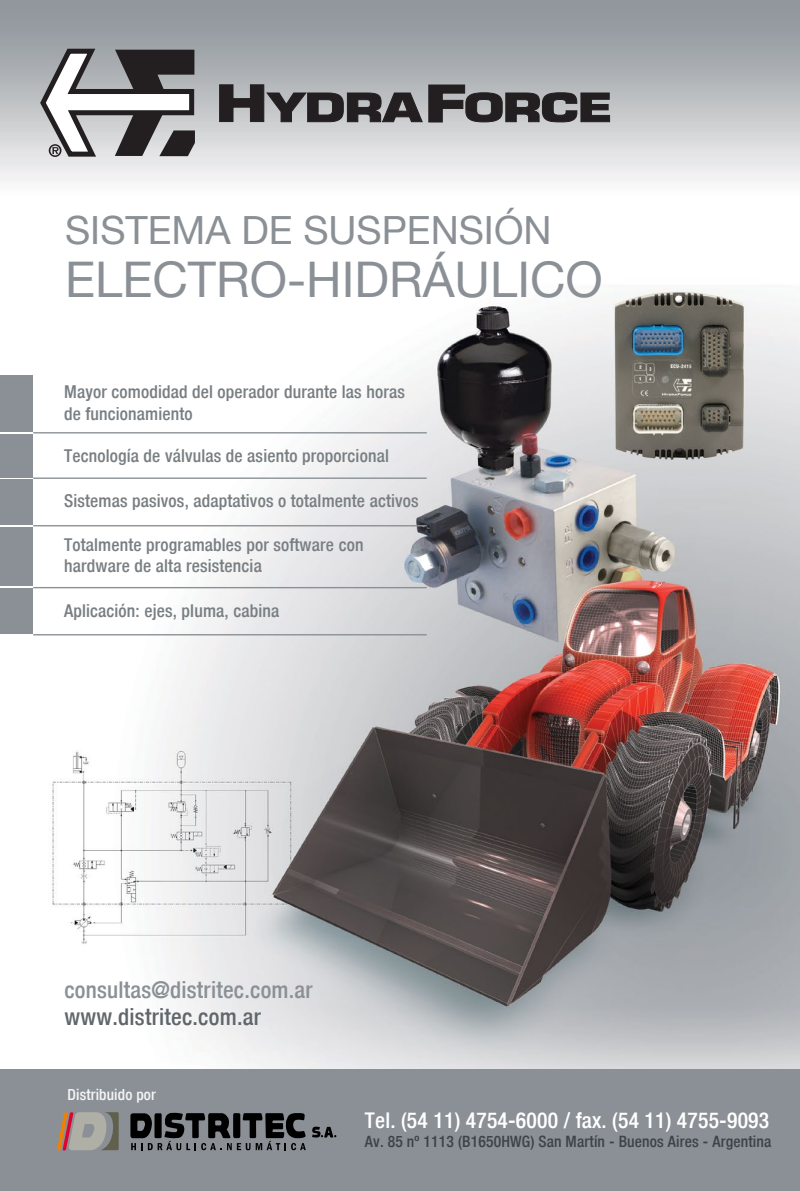
<style>
.page{position:relative;width:800px;height:1191px;background:#fff}
.page>*{position:absolute;margin:0;border:0;box-sizing:border-box;transform-origin:0 0}
.t1{font:49.12px "Helvetica Neue";color:#8a9095}
.t2{font:38.88px "Helvetica Neue";color:#8a9095}
.t3{font:500 condensed 23.12px "Helvetica Neue";letter-spacing:.01em;color:#8a9095}
.t4{font:500 condensed 23.12px "Helvetica Neue";letter-spacing:.01em;color:#60666a}
.t5{font:500 condensed 21.62px "Helvetica Neue";letter-spacing:.01em;color:#fff}
.t6{font:500 condensed 17.62px/21.2px "Helvetica Neue";letter-spacing:.01em;color:#787e82}
.t7{font:500 condensed 15.62px "Helvetica Neue";letter-spacing:.01em;color:#3e4347}
.t8{font:500 condensed 15.25px "Helvetica Neue";letter-spacing:.01em;color:#f5f5f5}
</style>
<div class="page">
<img style="left:0;top:0;width:800px;height:1191px">
<div style="left:0;top:375px;width:32px;height:57px;background:#8a9095"></div>
<hr style="left:33px;top:432px;width:394px;height:1px;background:#8a9095">
<div style="left:0;top:434px;width:32px;height:43px;background:#8a9095"></div>
<hr style="left:33px;top:477px;width:394px;height:2px;background:#8a9095">
<div style="left:0;top:480px;width:32px;height:45px;background:#8a9095"></div>
<hr style="left:33px;top:525px;width:394px;height:1px;background:#8a9095">
<div style="left:0;top:527px;width:32px;height:59px;background:#8a9095"></div>
<hr style="left:33px;top:587px;width:394px;height:1px;background:#8a9095">
<div style="left:0;top:588px;width:32px;height:46px;background:#8a9095"></div>
<hr style="left:33px;top:634px;width:394px;height:1px;background:#8a9095">
<svg style="left:37px;top:44px;width:160px;height:115px"></svg>
<svg style="left:219px;top:84px;width:391px;height:39px;background:#6a696b"></svg>
<div style="left:0;top:1069px;width:800px;height:121px;background:#8b9096"></div>
<svg style="left:312px;top:1126px;width:24px;height:11px"></svg>
<svg style="left:57px;top:1112px;width:62px;height:38px"></svg>
<svg style="left:130px;top:1112px;width:176px;height:38px"></svg>
<h2 class="t2" style="left:65px;top:202px;width:488px">SISTEMA DE SUSPENSIÓN</h2>
<h1 class="t1" style="left:65px;top:244px;width:539px">ELECTRO-HIDRÁULICO</h1>
<p class="t6" style="left:64px;top:381px;width:342px">Mayor comodidad del operador durante las horas de funcionamiento</p>
<p class="t6" style="left:64px;top:445px;width:326px">Tecnología de válvulas de asiento proporcional</p>
<p class="t6" style="left:64px;top:490px;width:356px">Sistemas pasivos, adaptativos o totalmente activos</p>
<p class="t6" style="left:64px;top:534px;width:301px">Totalmente programables por software con hardware de alta resistencia</p>
<p class="t6" style="left:64px;top:600px;width:217px">Aplicación: ejes, pluma, cabina</p>
<h3 class="t3" style="left:64px;top:975px;width:250px">consultas@distritec.com.ar</h3>
<h3 class="t4" style="left:64px;top:1003px;width:198px">www.distritec.com.ar</h3>
<p class="t8" style="left:68px;top:1086px;width:90px">Distribuido por</p>
<p class="t5" style="left:365px;top:1107px;width:406px">Tel. (54 11) 4754-6000 / fax. (54 11) 4755-9093</p>
<p class="t7" style="left:365px;top:1132px;width:408px">Av. 85 nº 1113 (B1650HWG) San Martín - Buenos Aires - Argentina</p>
</div>
